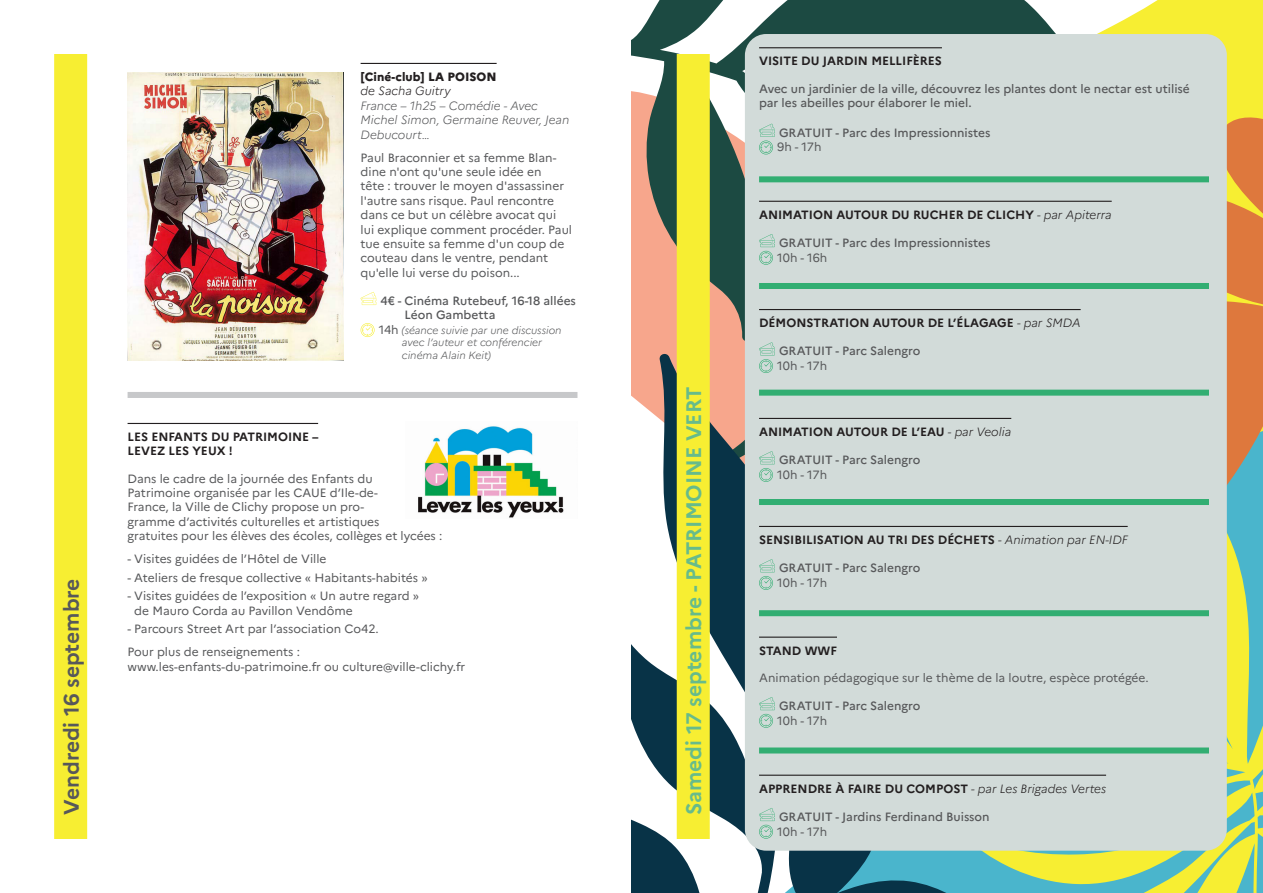
<style>
.page{position:relative;width:1263px;height:893px;background:#fff}
.page>*{position:absolute;margin:0;border:0;box-sizing:border-box;transform-origin:0 0}
.DATE{font:700 21px "Marianne";color:#67bb8b}
.DATE-2{font:700 21px "Marianne";color:#57585a}
.SYNOPSIS{font:12px/14.4px "Marianne";color:#57585a}
.TARIF_-_ADRESSE{font:500 12px/14.4px "Marianne";color:#57585a}
.FILM{font:700 12px/14.4px "Marianne";color:#231f20}
.HORAIRE{font:12px/14.4px "Marianne";color:#57585a}
.t1{font:italic 300 12px/14.4px "Marianne";color:#57585a}
.FILM-2{font:800 12px/14.4px "Marianne";color:#231f20}
.HORAIRE-2{font:italic 300 10.5px/12.6px "Marianne";color:#57585a}
.s1{font-weight:300;font-style:italic}
.s2{font-weight:400;font-style:normal;font-size:12px}
</style>
<div class="page">
<div style="left:1196px;top:0;width:67px;height:115px;background:#f7ee32"></div>
<svg style="left:631px;top:0;width:565px;height:352px"></svg>
<svg style="left:1227px;top:115px;width:36px;height:318px;background:#df803c"></svg>
<svg style="left:631px;top:352px;width:271px;height:541px"></svg>
<svg style="left:902px;top:433px;width:361px;height:460px;background:#99ca83"></svg>
<div style="left:745px;top:34px;width:482px;height:817px;background:#d2dbd9;border-radius:21px"></div>
<hr style="left:361px;top:63px;width:136px;height:1px;background:#231f20">
<svg style="left:360px;top:292px;width:16px;height:13px"></svg>
<svg style="left:361px;top:323px;width:14px;height:14px"></svg>
<hr style="left:128px;top:423px;width:190px;height:1px;background:#231f20">
<img style="left:128px;top:72px;width:216px;height:288px">
<div style="left:54px;top:54px;width:33px;height:785px;background:#f7ee32"></div>
<div style="left:128px;top:392px;width:449px;height:6px;background:#c7c8ca"></div>
<div style="left:759px;top:176px;width:450px;height:6px;background:#32ae72"></div>
<hr style="left:759px;top:47px;width:183px;height:1px;background:#231f20">
<svg style="left:759px;top:124px;width:16px;height:30px"></svg>
<hr style="left:759px;top:201px;width:353px;height:1px;background:#231f20">
<svg style="left:759px;top:234px;width:16px;height:31px"></svg>
<hr style="left:759px;top:418px;width:252px;height:1px;background:#231f20">
<svg style="left:759px;top:451px;width:16px;height:31px"></svg>
<hr style="left:759px;top:309px;width:322px;height:1px;background:#231f20">
<svg style="left:759px;top:342px;width:16px;height:31px"></svg>
<div style="left:677px;top:54px;width:33px;height:785px;background:#f7ee32"></div>
<div style="left:759px;top:283px;width:450px;height:6px;background:#32ae72"></div>
<div style="left:759px;top:390px;width:450px;height:6px;background:#32ae72"></div>
<div style="left:759px;top:499px;width:450px;height:6px;background:#32ae72"></div>
<div style="left:759px;top:610px;width:450px;height:6px;background:#32ae72"></div>
<div style="left:759px;top:747px;width:450px;height:6px;background:#32ae72"></div>
<hr style="left:759px;top:526px;width:369px;height:1px;background:#231f20">
<svg style="left:759px;top:559px;width:16px;height:31px"></svg>
<hr style="left:759px;top:637px;width:78px;height:1px;background:#231f20">
<svg style="left:759px;top:697px;width:16px;height:31px"></svg>
<hr style="left:759px;top:775px;width:347px;height:1px;background:#231f20">
<svg style="left:759px;top:808px;width:16px;height:31px"></svg>
<img style="left:418px;top:426px;width:146px;height:92px">
<p class="DATE-2" style="left:55px;top:815px;width:238px;rotate:-90deg">Vendredi 16 septembre</p>
<p class="FILM-2" style="left:361px;top:69px;width:138px">[Ciné-club] LA POISON <span class="s1">de Sacha Guitry</span></p>
<p class="t1" style="left:361px;top:97px;width:210px">France – 1h25 – Comédie - Avec<br>Michel Simon, Germaine Reuver, Jean<br>Debucourt…</p>
<p class="SYNOPSIS" style="left:361px;top:149px;width:213px">Paul Braconnier et sa femme Blan&shy;dine n'ont qu'une seule idée en<br>tête : trouver le moyen d'assassiner l'autre sans risque. Paul rencontre dans ce but un célèbre avocat qui lui explique comment procéder. Paul tue ensuite sa femme d'un coup de couteau dans le ventre, pendant qu'elle lui verse du poison...</p>
<p class="TARIF_-_ADRESSE" style="left:404px;top:293px;width:173px;text-indent:-24px">4€ - Cinéma Rutebeuf, 16-18 allées<br>Léon Gambetta</p>
<p class="HORAIRE-2" style="left:402px;top:323px;width:161px;text-indent:-23px"><span class="s2">14h</span> (séance suivie par une discussion avec l’auteur et conférencier cinéma Alain Keit)</p>
<p class="FILM" style="left:128px;top:429px;width:192px">LES ENFANTS DU PATRIMOINE –<br>LEVEZ LES YEUX !</p>
<p class="SYNOPSIS" style="left:128px;top:470px;width:316px">Dans le cadre de la journée des Enfants du<br>Patrimoine organisée par les CAUE d’Ile-de-<br>France, la Ville de Clichy propose un pro-<br>gramme d’activités culturelles et artistiques<br>gratuites pour les élèves des écoles, collèges et lycées :</p>
<p class="SYNOPSIS" style="left:128px;top:551px;width:200px">- Visites guidées de l’Hôtel de Ville</p>
<p class="SYNOPSIS" style="left:128px;top:569px;width:302px">- Ateliers de fresque collective « Habitants-habités »</p>
<p class="SYNOPSIS" style="left:134px;top:588px;width:286px;text-indent:-7px">- Visites guidées de l’exposition « Un autre regard » de Mauro Corda au Pavillon Vendôme</p>
<p class="SYNOPSIS" style="left:128px;top:621px;width:253px">- Parcours Street Art par l’association Co42.</p>
<p class="HORAIRE" style="left:128px;top:644px;width:339px">Pour plus de renseignements : www.les-enfants-du-patrimoine.fr ou culture@ville-clichy.fr</p>
<p class="DATE" style="left:677px;top:815px;width:430px;rotate:-90deg">Samedi 17 septembre - PATRIMOINE VERT</p>
<p class="FILM" style="left:759px;top:53px;width:184px">VISITE DU JARDIN MELLIFÈRES</p>
<p class="TARIF_-_ADRESSE" style="left:759px;top:80px;width:432px">Avec un jardinier de la ville, découvrez les plantes dont le nectar est utilisé par les abeilles pour élaborer le miel.</p>
<p class="TARIF_-_ADRESSE" style="left:779px;top:124px;width:213px">GRATUIT - Parc des Impressionnistes</p>
<p class="HORAIRE" style="left:777px;top:139px;width:46px">9h - 17h</p>
<p class="FILM" style="left:759px;top:206px;width:354px">ANIMATION AUTOUR DU RUCHER DE CLICHY <span class="s1">- par Apiterra</span></p>
<p class="TARIF_-_ADRESSE" style="left:779px;top:235px;width:213px">GRATUIT - Parc des Impressionnistes</p>
<p class="HORAIRE" style="left:777px;top:249px;width:52px">10h - 16h</p>
<p class="FILM" style="left:759px;top:315px;width:323px">DÉMONSTRATION AUTOUR DE L’ÉLAGAGE <span class="s1">- par SMDA</span></p>
<p class="TARIF_-_ADRESSE" style="left:779px;top:343px;width:143px">GRATUIT - Parc Salengro</p>
<p class="HORAIRE" style="left:777px;top:357px;width:51px">10h - 17h</p>
<p class="FILM" style="left:759px;top:424px;width:254px">ANIMATION AUTOUR DE L’EAU <span class="s1">- par Veolia</span></p>
<p class="TARIF_-_ADRESSE" style="left:779px;top:452px;width:143px">GRATUIT - Parc Salengro</p>
<p class="HORAIRE" style="left:777px;top:466px;width:51px">10h - 17h</p>
<p class="FILM" style="left:759px;top:532px;width:370px">SENSIBILISATION AU TRI DES DÉCHETS <span class="s1">- Animation par EN-IDF</span></p>
<p class="TARIF_-_ADRESSE" style="left:779px;top:560px;width:143px">GRATUIT - Parc Salengro</p>
<p class="HORAIRE" style="left:777px;top:574px;width:51px">10h - 17h</p>
<p class="FILM" style="left:759px;top:642px;width:79px">STAND WWF</p>
<p class="SYNOPSIS" style="left:759px;top:669px;width:391px">Animation pédagogique sur le thème de la loutre, espèce protégée.</p>
<p class="TARIF_-_ADRESSE" style="left:779px;top:698px;width:143px">GRATUIT - Parc Salengro</p>
<p class="HORAIRE" style="left:777px;top:712px;width:51px">10h - 17h</p>
<p class="FILM" style="left:759px;top:780px;width:348px">APPRENDRE À FAIRE DU COMPOST <span class="s1">- par Les Brigades Vertes</span></p>
<p class="TARIF_-_ADRESSE" style="left:779px;top:809px;width:212px">GRATUIT - Jardins Ferdinand Buisson</p>
<p class="HORAIRE" style="left:777px;top:823px;width:51px">10h - 17h</p>
</div>
